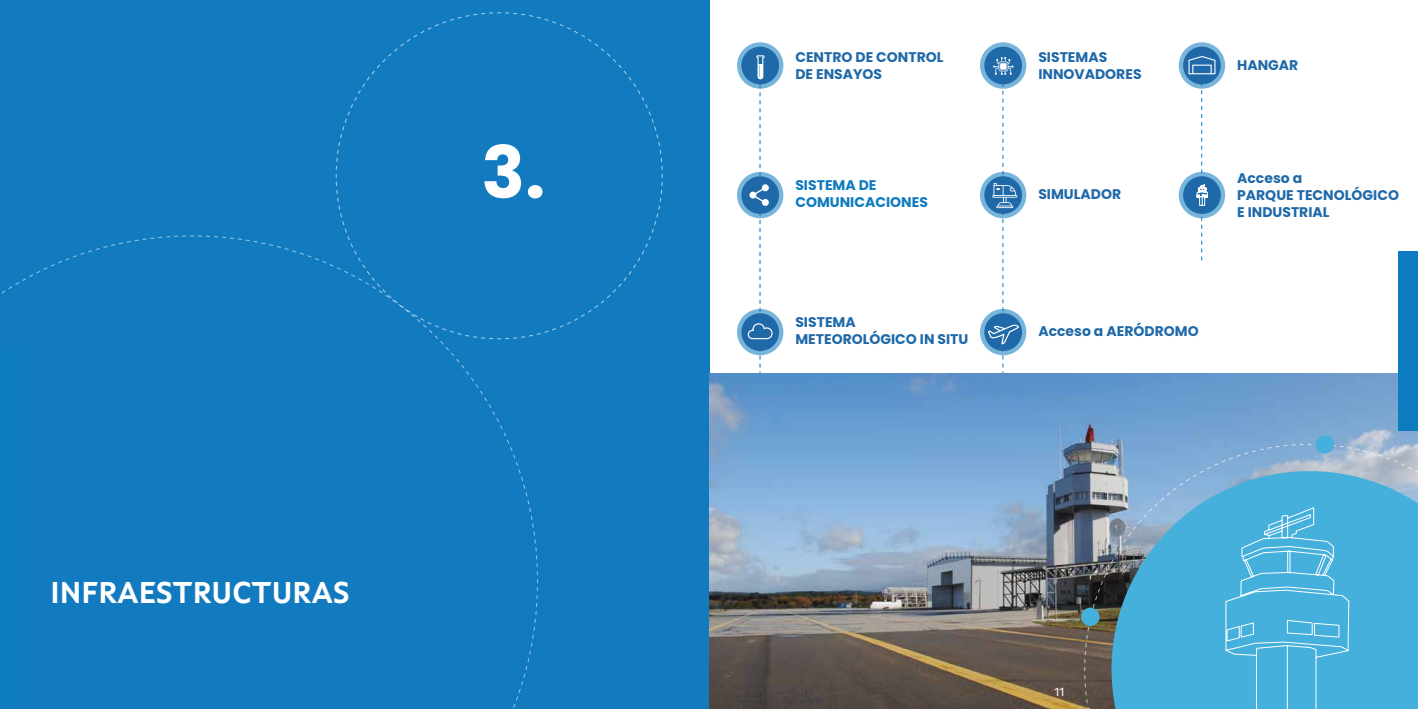
<style>
.page{position:relative;width:1418px;height:709px;background:#fff}
.page>*{position:absolute;margin:0;border:0;box-sizing:border-box;transform-origin:0 0}
.t1{font:700 72px "Poppins";color:#fff}
.t2{font:700 30px "Xunta Sans";color:#fff}
.t3{font:700 14px/16.8px "Poppins";color:#1f69a9}
.t4{font:700 14px/16.8px "Poppins";color:#0d7bc0}
.t5{font:12px "Xunta Sans";color:#fefefe}
</style>
<div class="page">
<div style="left:0;top:0;width:709px;height:709px;background:#127bc0"></div>
<svg style="left:335px;top:12px;width:328px;height:323px"></svg>
<svg style="left:2px;top:235px;width:536px;height:473px"></svg>
<div style="left:0;top:529px;width:19px;height:180px;background:#0d7bc0"></div>
<div style="left:0;top:351px;width:19px;height:179px;background:#0d7bc0"></div>
<img style="left:709px;top:374px;width:708px;height:335px">
<div style="left:1398px;top:251px;width:19px;height:179px;background:#0d7bc0"></div>
<svg style="left:737px;top:42px;width:46px;height:47px"></svg>
<svg style="left:980px;top:42px;width:46px;height:47px"></svg>
<svg style="left:1178px;top:42px;width:47px;height:47px"></svg>
<svg style="left:737px;top:172px;width:46px;height:46px"></svg>
<svg style="left:980px;top:172px;width:46px;height:46px"></svg>
<svg style="left:1178px;top:172px;width:47px;height:46px"></svg>
<svg style="left:737px;top:309px;width:46px;height:46px"></svg>
<svg style="left:980px;top:309px;width:46px;height:46px"></svg>
<div style="left:741px;top:47px;width:38px;height:37px;background:#1f69a9;border-radius:50%"></div>
<div style="left:984px;top:47px;width:38px;height:37px;background:#1f69a9;border-radius:50%"></div>
<div style="left:1183px;top:47px;width:37px;height:37px;background:#1f69a9;border-radius:50%"></div>
<div style="left:741px;top:176px;width:38px;height:38px;background:#1f69a9;border-radius:50%"></div>
<div style="left:984px;top:176px;width:38px;height:38px;background:#1f69a9;border-radius:50%"></div>
<div style="left:1183px;top:176px;width:37px;height:38px;background:#1f69a9;border-radius:50%"></div>
<div style="left:741px;top:313px;width:38px;height:38px;background:#1f69a9;border-radius:50%"></div>
<div style="left:984px;top:313px;width:38px;height:38px;background:#1f69a9;border-radius:50%"></div>
<svg style="left:747px;top:55px;width:26px;height:352px"></svg>
<svg style="left:987px;top:57px;width:32px;height:350px"></svg>
<svg style="left:1188px;top:56px;width:27px;height:204px"></svg>
<svg style="left:1083px;top:443px;width:334px;height:266px;background:#5baacd"></svg>
<div style="left:1081px;top:607px;width:18px;height:19px;background:#45b0db;border-radius:50%"></div>
<div style="left:1315px;top:435px;width:19px;height:18px;background:#45b0db;border-radius:50%"></div>
<h1 class="t1" style="left:481px;top:131px;width:65px">3.</h1>
<h2 class="t2" style="left:51px;top:574px;width:300px">INFRAESTRUCTURAS</h2>
<p class="t3" style="left:795px;top:49px;width:150px">CENTRO DE CONTROL<br>DE ENSAYOS</p>
<p class="t3" style="left:1038px;top:49px;width:105px">SISTEMAS<br>INNOVADORES</p>
<p class="t3" style="left:1237px;top:57px;width:63px">HANGAR</p>
<p class="t4" style="left:795px;top:177px;width:134px">SISTEMA DE<br>COMUNICACIONES</p>
<p class="t3" style="left:1038px;top:186px;width:84px">SIMULADOR</p>
<p class="t3" style="left:1237px;top:170px;width:163px">Acceso a<br>PARQUE TECNOLÓGICO<br>E INDUSTRIAL</p>
<p class="t3" style="left:795px;top:314px;width:174px">SISTEMA<br>METEOROLÓGICO IN SITU</p>
<p class="t3" style="left:1038px;top:322px;width:162px">Acceso a AERÓDROMO</p>
<p class="t5" style="left:1054px;top:684px;width:11px">11</p>
</div>
